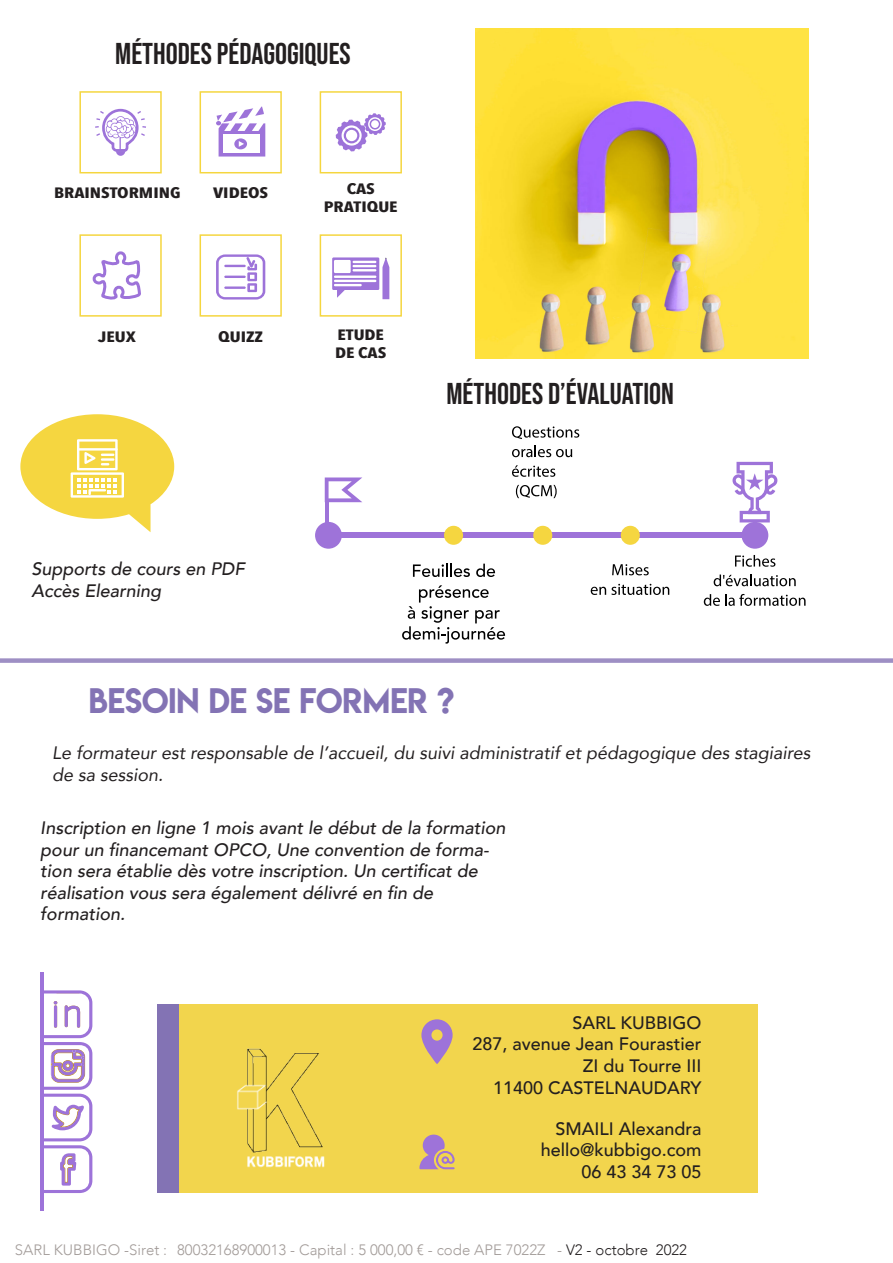
<style>
.page{position:relative;width:893px;height:1263px;background:#fff}
.page>*{position:absolute;margin:0;border:0;box-sizing:border-box;transform-origin:0 0}
.t1{font:31.5px "Lemon Milk";color:#8373b4}
.t2{font:30px "Bebas Neue";color:#231f20}
.t3{font:italic 500 18px/21.6px "Avenir";color:#231f20}
.t4{font:500 18px "Avenir";color:#231f20}
.t5{font:italic 18px "Avenir";color:#231f20}
.t6{font:300 15px "Avenir";color:#a39c99}
.t7{font:700 15px "Avenir Next Condensed";color:#231f20;scale:1.25 1}
.s1{color:#231f20}
</style>
<div class="page">
<div style="left:0;top:658px;width:893px;height:5px;background:#9e8fc4"></div>
<div style="left:79px;top:91px;width:83px;height:82px;border:2px solid #f5d63f"></div>
<svg style="left:95px;top:108px;width:51px;height:48px"></svg>
<div style="left:200px;top:91px;width:82px;height:82px;border:2px solid #f5d63f"></div>
<svg style="left:216px;top:107px;width:49px;height:50px"></svg>
<div style="left:320px;top:91px;width:82px;height:82px;border:2px solid #f5d63f"></div>
<svg style="left:336px;top:113px;width:50px;height:38px"></svg>
<div style="left:79px;top:234px;width:83px;height:83px;border:2px solid #f5d63f"></div>
<svg style="left:92px;top:251px;width:49px;height:49px"></svg>
<div style="left:200px;top:234px;width:82px;height:83px;border:2px solid #f5d63f"></div>
<svg style="left:216px;top:254px;width:49px;height:45px"></svg>
<div style="left:320px;top:234px;width:82px;height:83px;border:2px solid #f5d63f"></div>
<svg style="left:332px;top:257px;width:57px;height:42px"></svg>
<div style="left:334px;top:260px;width:17px;height:13px;background:#fff"></div>
<hr style="left:353px;top:261px;width:23px;height:2px;background:#fff">
<hr style="left:353px;top:265px;width:23px;height:2px;background:#fff">
<hr style="left:353px;top:269px;width:23px;height:2px;background:#fff">
<hr style="left:334px;top:275px;width:42px;height:3px;background:#fff">
<hr style="left:334px;top:280px;width:42px;height:2px;background:#fff">
<hr style="left:334px;top:284px;width:28px;height:2px;background:#fff">
<div style="left:179px;top:1003px;width:579px;height:189px;background:#f2d54d"></div>
<div style="left:157px;top:1003px;width:22px;height:189px;background:#8373b4"></div>
<svg style="left:421px;top:1019px;width:32px;height:45px"></svg>
<img style="left:237px;top:1048px;width:88px;height:120px">
<hr style="left:40px;top:972px;width:4px;height:239px;background:#9d73d9">
<svg style="left:44px;top:990px;width:48px;height:203px"></svg>
<svg style="left:419px;top:1134px;width:36px;height:35px"></svg>
<svg style="left:20px;top:414px;width:154px;height:118px"></svg>
<svg style="left:732px;top:462px;width:46px;height:60px"></svg>
<svg style="left:325px;top:477px;width:37px;height:25px"></svg>
<hr style="left:325px;top:500px;width:4px;height:24px;background:#9e73d9">
<div style="left:315px;top:522px;width:27px;height:27px;background:#9e73d9;border-radius:50%"></div>
<div style="left:741px;top:522px;width:27px;height:27px;background:#9e73d9;border-radius:50%"></div>
<div style="left:332px;top:532px;width:423px;height:6px;background:#9e73d9"></div>
<div style="left:444px;top:526px;width:19px;height:19px;background:#f5d640;border-radius:50%"></div>
<div style="left:533px;top:526px;width:19px;height:19px;background:#f5d640;border-radius:50%"></div>
<div style="left:621px;top:526px;width:19px;height:19px;background:#f5d640;border-radius:50%"></div>
<svg style="left:413px;top:564px;width:57px;height:13px"></svg>
<svg style="left:476px;top:564px;width:19px;height:13px"></svg>
<svg style="left:402px;top:585px;width:103px;height:59px"></svg>
<svg style="left:612px;top:564px;width:37px;height:11px"></svg>
<svg style="left:591px;top:584px;width:78px;height:11px"></svg>
<svg style="left:735px;top:555px;width:40px;height:12px"></svg>
<svg style="left:714px;top:574px;width:82px;height:12px"></svg>
<svg style="left:704px;top:594px;width:101px;height:12px"></svg>
<svg style="left:512px;top:426px;width:67px;height:13px"></svg>
<svg style="left:512px;top:445px;width:60px;height:12px"></svg>
<svg style="left:512px;top:465px;width:43px;height:12px"></svg>
<svg style="left:516px;top:485px;width:41px;height:13px"></svg>
<img style="left:475px;top:29px;width:334px;height:329px">
<p class="t2" style="left:115px;top:37px;width:237px">MÉTHODES PÉDAGOGIQUES</p>
<p class="t7" style="left:54px;top:184px;width:103px">BRAINSTORMING</p>
<p class="t7" style="left:213px;top:184px;width:46px">VIDEOS</p>
<p class="t7" style="left:98px;top:328px;width:32px">JEUX</p>
<p class="t7" style="left:218px;top:328px;width:38px">QUIZZ</p>
<p class="t7" style="left:347px;top:179px;width:24px">CAS</p>
<p class="t7" style="left:324px;top:197px;width:61px">PRATIQUE</p>
<p class="t7" style="left:337px;top:326px;width:39px">ETUDE</p>
<p class="t7" style="left:335px;top:344px;width:43px">DE CAS</p>
<p class="t2" style="left:446px;top:376px;width:229px">MÉTHODES D’ÉVALUATION</p>
<p class="t3" style="left:31px;top:558px;width:215px">Supports de cours en PDF</p>
<p class="t3" style="left:31px;top:580px;width:131px">Accès Elearning</p>
<p class="t1" style="left:89px;top:678px;width:367px">BESOIN DE SE FORMER ?</p>
<p class="t5" style="left:52px;top:742px;width:760px">Le formateur est responsable de l’accueil, du suivi administratif et pédagogique des stagiaires</p>
<p class="t5" style="left:52px;top:764px;width:113px">de sa session.</p>
<p class="t3" style="left:40px;top:817px;width:467px">Inscription en ligne 1 mois avant le début de la formation</p>
<p class="t3" style="left:40px;top:839px;width:450px">pour un financemant OPCO, Une convention de forma&shy;tion sera établie dès votre inscription. Un certificat de réalisation vous sera également délivré en fin de</p>
<p class="t3" style="left:40px;top:904px;width:86px">formation.</p>
<p class="t4" style="left:573px;top:1007px;width:131px">SARL KUBBIGO</p>
<p class="t4" style="left:472px;top:1028px;width:231px">287, avenue Jean Fourastier</p>
<p class="t4" style="left:583px;top:1050px;width:120px">ZI du Tourre III</p>
<p class="t4" style="left:493px;top:1072px;width:210px">11400 CASTELNAUDARY</p>
<p class="t4" style="left:556px;top:1113px;width:148px">SMAILI Alexandra</p>
<p class="t4" style="left:541px;top:1134px;width:162px">hello@kubbigo.com</p>
<p class="t4" style="left:581px;top:1156px;width:122px">06 43 34 73 05</p>
<p class="t6" style="left:15px;top:1240px;width:674px">SARL KUBBIGO -Siret : 80032168900013 - Capital : 5 000,00 € - code APE 7022Z - <span class="s1">V2 - octobre 2022</span></p>
</div>
